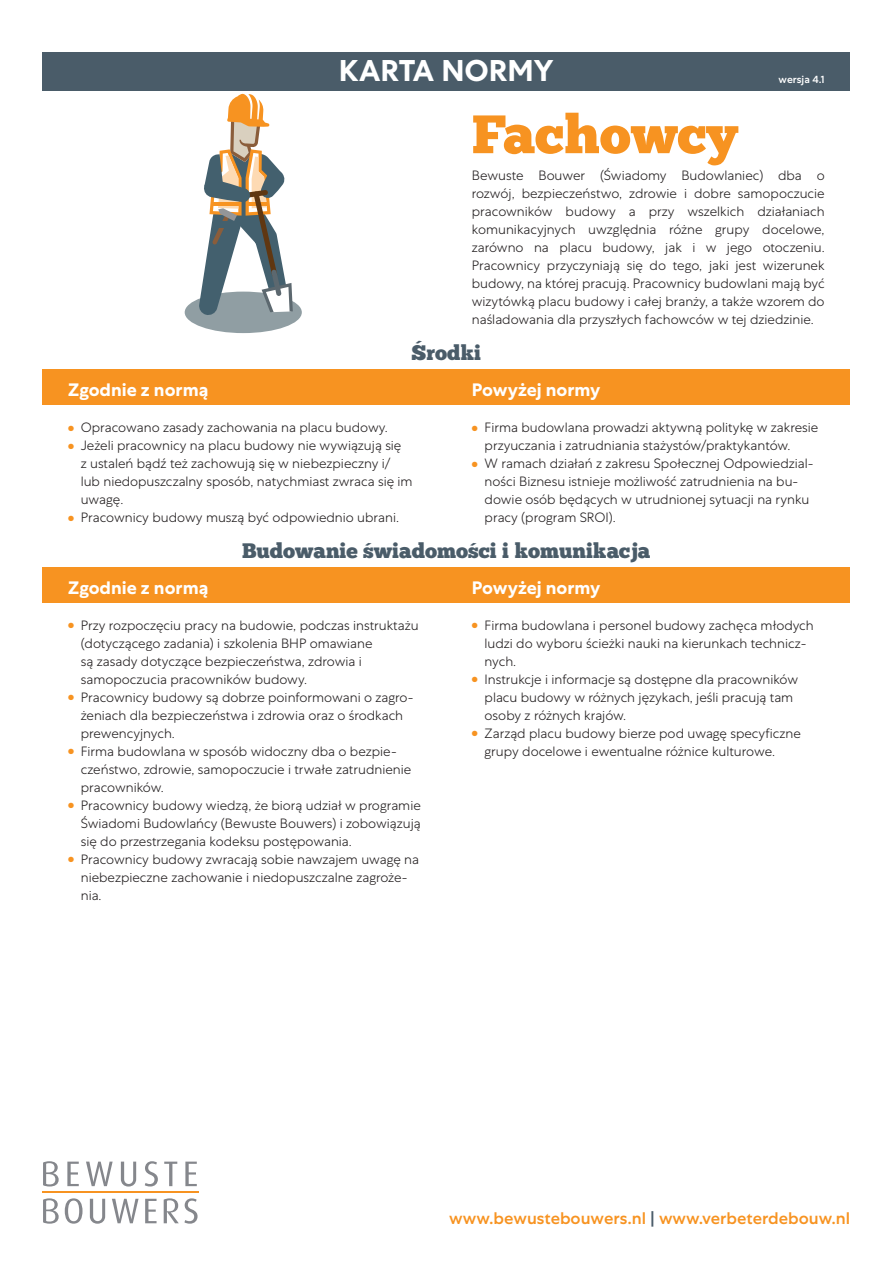
<style>
.page{position:relative;width:893px;height:1263px;background:#fff}
.page>*{position:absolute;margin:0;border:0;box-sizing:border-box;transform-origin:0 0}
.t1{font:54px "Chunk Five";color:#f79321}
.t2{font:700 30px "Centra No 1";color:#fff}
.t3{font:21px "Chunk Five";color:#4a5c69}
.t4{font:700 18px "Centra No 1";color:#fff}
.t5{font:500 16.8px "Centra No 1";color:#f79321}
.t6{font:300 13.5px/18px "Centra No 1";color:#231f20}
.t7{font:500 10.5px "Centra No 1";color:#fff}
.s1{color:#4a5c69}
</style>
<div class="page">
<div style="left:43px;top:53px;width:807px;height:38px;background:#4a5c69"></div>
<div style="left:43px;top:369px;width:807px;height:36px;background:#f79321"></div>
<div style="left:43px;top:567px;width:807px;height:36px;background:#f79321"></div>
<div style="left:185px;top:292px;width:117px;height:41px;background:#909ea3;border-radius:50%"></div>
<svg style="left:199px;top:94px;width:94px;height:221px"></svg>
<div style="left:218px;top:222px;width:10px;height:6px;background:#43606e"></div>
<svg style="left:43px;top:1161px;width:16px;height:26px"></svg>
<svg style="left:67px;top:1162px;width:12px;height:24px"></svg>
<svg style="left:86px;top:1162px;width:27px;height:24px"></svg>
<svg style="left:121px;top:1162px;width:15px;height:25px"></svg>
<svg style="left:145px;top:1161px;width:13px;height:26px"></svg>
<svg style="left:164px;top:1162px;width:13px;height:24px"></svg>
<svg style="left:185px;top:1162px;width:12px;height:24px"></svg>
<svg style="left:65px;top:1198px;width:18px;height:26px"></svg>
<svg style="left:90px;top:1199px;width:15px;height:25px"></svg>
<svg style="left:112px;top:1199px;width:27px;height:24px"></svg>
<svg style="left:145px;top:1199px;width:12px;height:24px"></svg>
<svg style="left:164px;top:1198px;width:34px;height:26px"></svg>
<hr style="left:42px;top:1191px;width:156px;height:2px;background:#f79321">
<svg style="left:43px;top:1198px;width:16px;height:26px"></svg>
<h2 class="t2" style="left:339px;top:60px;width:216px">KARTA NORMY</h2>
<h1 class="t1" style="left:472px;top:103px;width:267px">Fachowcy</h1>
<p class="t7" style="left:779px;top:73px;width:48px">wersja 4.1</p>
<p class="t6" style="left:472px;top:168px;width:354px;text-align:justify">Bewuste Bouwer (Świadomy Budowlaniec) dba o rozwój, bezpieczeństwo, zdrowie i dobre samopoczucie pracowników budowy a przy wszelkich działaniach komunikacyjnych uwzględnia różne grupy docelowe, zarówno na placu budowy, jak i w jego otoczeniu.<br>Pracownicy przyczyniają się do tego, jaki jest wizerunek budowy, na której pracują. Pracownicy budowlani mają być wizytówką placu budowy i całej branży, a także wzorem do naśladowania dla przyszłych fachowców w tej dziedzinie.</p>
<h3 class="t3" style="left:411px;top:341px;width:71px">Środki</h3>
<h3 class="t4" style="left:68px;top:383px;width:142px">Zgodnie z normą</h3>
<p class="t6" style="left:81px;top:419px;width:333px">Opracowano zasady zachowania na placu budowy.<br>Jeżeli pracownicy na placu budowy nie wywiązują się<br>z ustaleń bądź też zachowują się w niebezpieczny i/ lub niedopuszczalny sposób, natychmiast zwraca się im uwagę.<br>Pracownicy budowy muszą być odpowiednio ubrani.</p>
<h3 class="t4" style="left:472px;top:383px;width:130px">Powyżej normy</h3>
<p class="t6" style="left:485px;top:419px;width:335px">Firma budowlana prowadzi aktywną politykę w zakresie przyuczania i zatrudniania stażystów/praktykantów.<br>W ramach działań z zakresu Społecznej Odpowiedzial&shy;ności Biznesu istnieje możliwość zatrudnienia na bu&shy;dowie osób będących w utrudnionej sytuacji na rynku pracy (program SROI).</p>
<h3 class="t3" style="left:242px;top:538px;width:410px">Budowanie świadomości i komunikacja</h3>
<h3 class="t4" style="left:68px;top:581px;width:142px">Zgodnie z normą</h3>
<p class="t6" style="left:81px;top:617px;width:342px">Przy rozpoczęciu pracy na budowie, podczas instruktażu (dotyczącego zadania) i szkolenia BHP omawiane<br>są zasady dotyczące bezpieczeństwa, zdrowia i samopoczucia pracowników budowy.<br>Pracownicy budowy są dobrze poinformowani o zagro&shy;żeniach dla bezpieczeństwa i zdrowia oraz o środkach prewencyjnych.<br>Firma budowlana w sposób widoczny dba o bezpie&shy;czeństwo, zdrowie, samopoczucie i trwałe zatrudnienie pracowników.<br>Pracownicy budowy wiedzą, że biorą udział w programie Świadomi Budowlańcy (Bewuste Bouwers) i zobowiązują się do przestrzegania kodeksu postępowania.<br>Pracownicy budowy zwracają sobie nawzajem uwagę na niebezpieczne zachowanie i niedopuszczalne zagroże&shy;nia.</p>
<h3 class="t4" style="left:472px;top:581px;width:130px">Powyżej normy</h3>
<p class="t6" style="left:485px;top:617px;width:331px">Firma budowlana i personel budowy zachęca młodych ludzi do wyboru ścieżki nauki na kierunkach technicz&shy;nych.<br>Instrukcje i informacje są dostępne dla pracowników placu budowy w różnych językach, jeśli pracują tam osoby z różnych krajów.<br>Zarząd placu budowy bierze pod uwagę specyficzne grupy docelowe i ewentualne różnice kulturowe.</p>
<p class="t5" style="left:449px;top:1208px;width:402px">www.bewustebouwers.nl <span class="s1">|</span> www.verbeterdebouw.nl</p>
</div>
